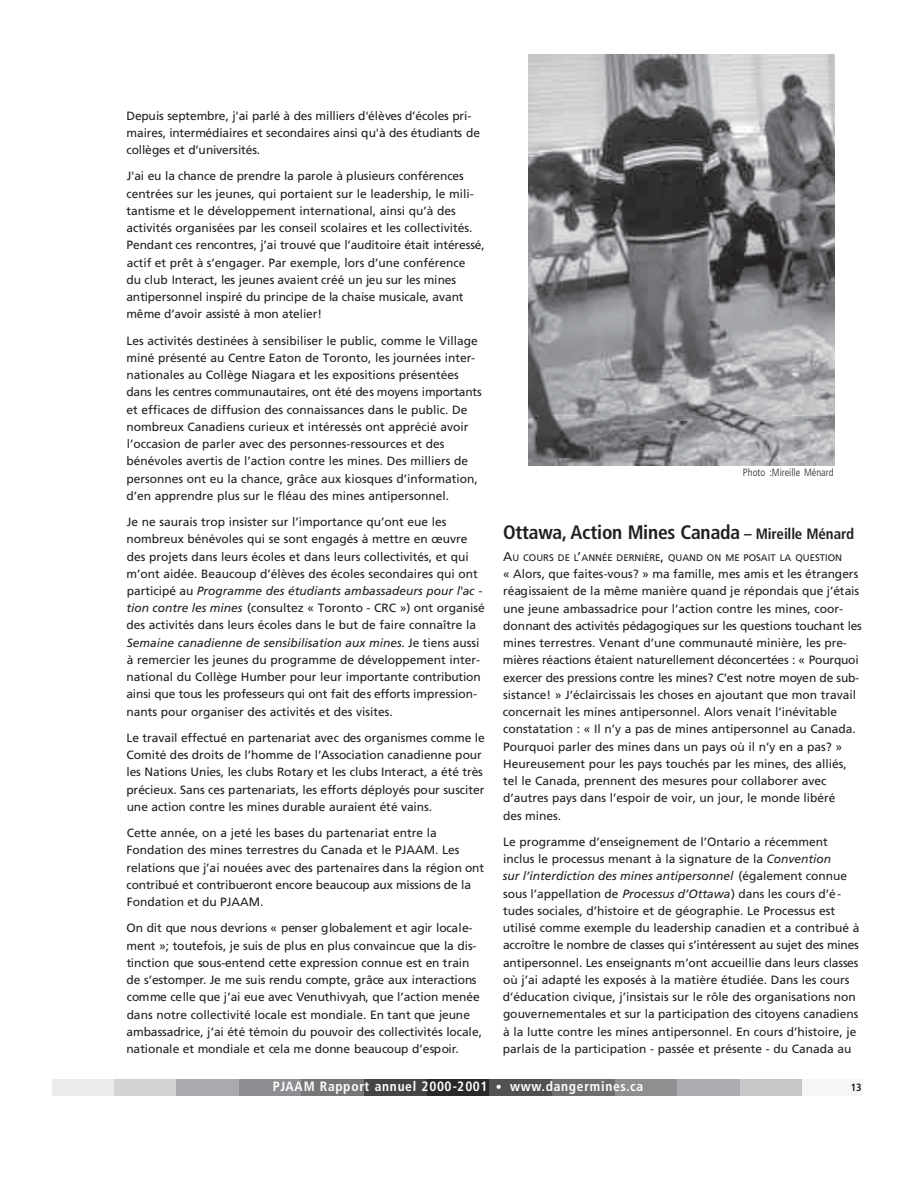
<style>
.page{position:relative;width:918px;height:1188px;background:#fff}
.page>*{position:absolute;margin:0;border:0;box-sizing:border-box;transform-origin:0 0}
.t1{font:700 condensed 19.5px "Frutiger";letter-spacing:-.02em;color:#231f20}
.t2{font:700 condensed 13.5px "Frutiger";letter-spacing:.055em;color:#fff}
.t3{font:12px/17.2px "Frutiger";color:#231f20}
.t4{font:300 condensed 10.5px "Frutiger";color:#231f20}
.t5{font:700 condensed 10.5px "Frutiger";color:#231f20}
.t6{font:9.6px "Frutiger";color:#231f20}
.s1{font-style:italic}
.s2{font-size:15px}
.s3{font-size:12.75px}
.s4{font-size:12px}
</style>
<div class="page">
<img style="left:53px;top:1079px;width:749px;height:16px">
<img style="left:528px;top:55px;width:306px;height:410px">
<p class="t3" style="left:126px;top:108px;width:355px">Depuis septembre, j'ai parlé à des milliers d'élèves d’écoles pri&shy;maires, intermédiaires et secondaires ainsi qu'à des étudiants de collèges et d’universités.</p>
<p class="t3" style="left:126px;top:169px;width:360px">J'ai eu la chance de prendre la parole à plusieurs conférences centrées sur les jeunes, qui portaient sur le leadership, le mili&shy;tantisme et le développement international, ainsi qu’à des activités organisées par les conseil scolaires et les collectivités.<br>Pendant ces rencontres, j’ai trouvé que l’auditoire était intéressé, actif et prêt à s’engager. Par exemple, lors d’une conférence<br>du club Interact, les jeunes avaient créé un jeu sur les mines antipersonnel inspiré du principe de la chaise musicale, avant même d’avoir assisté à mon atelier!</p>
<p class="t3" style="left:126px;top:333px;width:357px">Les activités destinées à sensibiliser le public, comme le Village miné présenté au Centre Eaton de Toronto, les journées inter&shy;nationales au Collège Niagara et les expositions présentées dans les centres communautaires, ont été des moyens importants et efficaces de diffusion des connaissances dans le public. De nombreux Canadiens curieux et intéressés ont apprécié avoir l’occasion de parler avec des personnes-ressources et des bénévoles avertis de l’action contre les mines. Des milliers de personnes ont eu la chance, grâce aux kiosques d’information, d’en apprendre plus sur le fléau des mines antipersonnel.</p>
<p class="t3" style="left:126px;top:514px;width:360px">Je ne saurais trop insister sur l’importance qu’ont eue les nombreux bénévoles qui se sont engagés à mettre en œuvre des projets dans leurs écoles et dans leurs collectivités, et qui m’ont aidée. Beaucoup d’élèves des écoles secondaires qui ont participé au <span class="s1">Programme des étudiants ambassadeurs pour l ' a c - tion contre les mines</span> (consultez « Toronto - CRC ») ont organisé des activités dans leurs écoles dans le but de faire connaître la <span class="s1">Semaine canadienne de sensibilisation aux mines</span>. Je tiens aussi à remercier les jeunes du programme de développement inter&shy;national du Collège Humber pour leur importante c o n t r i b u t i o n ainsi que tous les professeurs qui ont fait des efforts impression&shy;nants pour organiser des activités et des visites.</p>
<p class="t3" style="left:126px;top:730px;width:360px">Le travail effectué en partenariat avec des organismes comme le Comité des droits de l’homme de l’Association canadienne pour les Nations Unies, les clubs Rotary et les clubs Interact, a été très précieux. Sans ces partenariats, les efforts déployés pour susciter une action contre les mines durable auraient été vains.</p>
<p class="t3" style="left:126px;top:825px;width:359px">Cette année, on a jeté les bases du partenariat entre la Fondation des mines terrestres du Canada et le PJAAM. Les relations que j’ai nouées avec des partenaires dans la région o n t contribué et contribueront encore beaucoup aux missions de la Fondation et du PJAAM.</p>
<p class="t3" style="left:126px;top:921px;width:357px">On dit que nous devrions « penser globalement et agir locale&shy;ment »; toutefois, je suis de plus en plus convaincue que la dis&shy;tinction que sous-entend cette expression connue est en train de s’estomper. Je me suis rendu compte, grâce aux interactions comme celle que j’ai eue avec Venuthivyah, que l’action menée dans notre collectivité locale est mondiale. En tant que jeune ambassadrice, j’ai été témoin du pouvoir des collectivités locale, nationale et mondiale et cela me donne beaucoup d’espoir.</p>
<p class="t4" style="left:743px;top:468px;width:92px">Photo :Mireille Ménard</p>
<h1 class="t1" style="left:503px;top:525px;width:353px">O t t a w a , Action Mines Canada <span class="s2">– Mireille Ménard</span></h1>
<p class="t6" style="left:503px;top:554px;width:341px"><span class="s3">A</span>U COURS DE L<span class="s3">’</span>ANNÉE DERNIÈRE<span class="s3">,</span> QUAND ON ME POSAIT LA QUESTION</p>
<p class="t3" style="left:503px;top:566px;width:360px">« Alors, que faites-vous? » ma famille, mes amis et les étrangers réagissaient de la même manière quand je répondais que j’étais une jeune ambassadrice pour l’action contre les mines, coor&shy;donnant des activités pédagogiques sur les questions touchant les mines terrestres. Venant d’une communauté minière, les pre&shy;mières réactions étaient naturellement déconcertées : « Pourquoi exercer des pressions contre les mines? C’est notre moyen de sub&shy;sistance! » J’éclaircissais les choses en ajoutant que mon travail concernait les mines antipersonnel. Alors venait l’inévitable constatation : « Il n’y a pas de mines antipersonnel au Canada.<br>Pourquoi parler des mines dans un pays où il n’y en a pas? » Heureusement pour les pays touchés par les mines, des alliés, tel le Canada, prennent des mesures pour collaborer avec d’autres pays dans l’espoir de voir, un jour, le monde libéré<br>des mines.</p>
<p class="t3" style="left:503px;top:834px;width:358px">Le programme d’enseignement de l’Ontario a récemment inclus le processus menant à la signature de la <span class="s1">Convention<br>sur l’interdiction des mines antipersonnel</span> (également connue sous l’appellation de <span class="s1">Processus d’Ottawa</span>) dans les cours d’é&shy;tudes sociales, d’histoire et de géographie. Le Processus est utilisé comme exemple du leadership canadien et a contribué à accroître le nombre de classes qui s’intéressent au sujet des mines antipersonnel. Les enseignants m’ont accueillie dans leurs classes où j’ai adapté les exposés à la matière étudiée. Dans les cours d’éducation civique, j’insistais sur le rôle des organisations non gouvernementales et sur la participation des citoyens canadiens à la lutte contre les mines antipersonnel. En cours d’histoire, je parlais de la participation - passée et présente - du Canada au</p>
<p class="t2" style="left:273px;top:1081px;width:372px">P JAAM Rapport annuel 2000-2001 <span class="s4">•</span> w w w. d a n g e r m i n e s.ca</p>
<p class="t5" style="left:851px;top:1083px;width:12px">13</p>
</div>
